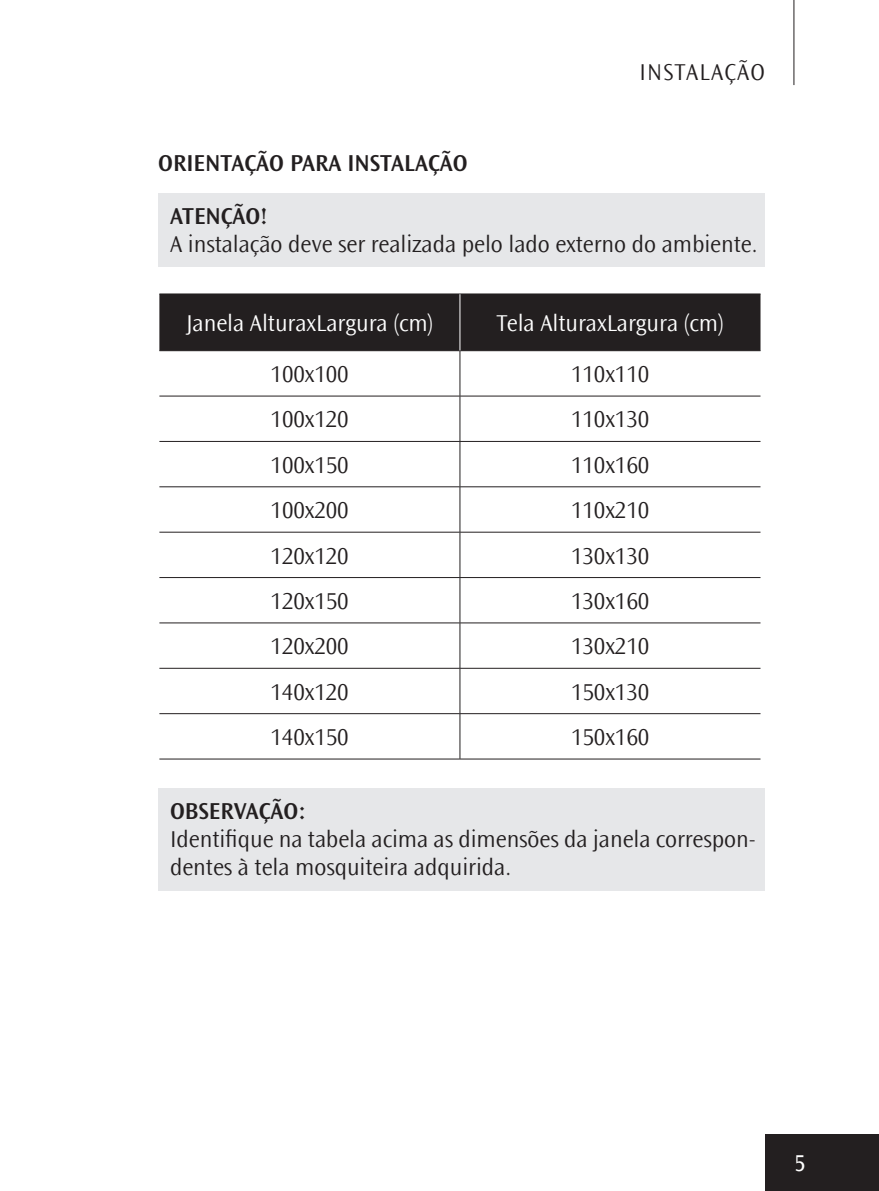
<style>
.page{position:relative;width:879px;height:1191px;background:#fff}
.page>*{position:absolute;margin:0;border:0;box-sizing:border-box;transform-origin:0 0}
.t1{font:300 24px/28px "Ocean Sans Std";letter-spacing:-.005em;color:#231f20}
.t2{font:300 24px "Ocean Sans Std";letter-spacing:-.005em;color:#fff}
.t3{font:600 24px "Ocean Sans Std";color:#231f20}
.t4{font:300 24px "Ocean Sans Std";letter-spacing:.05em;color:#231f20}
.t5{font:24px "Ocean Sans Std";color:#fff;scale:.9 1}
</style>
<div class="page">
<hr style="left:793px;top:0;width:1px;height:85px;background:#231f20">
<div style="left:765px;top:1134px;width:114px;height:57px;background:#231f20"></div>
<div style="left:158px;top:193px;width:607px;height:73px;background:#e6e7e9"></div>
<div style="left:158px;top:788px;width:607px;height:102px;background:#e6e7e9"></div>
<div style="left:159px;top:295px;width:601px;height:55px;background:#231f20"></div>
<hr style="left:159px;top:294px;width:301px;height:1px;background:#231f20">
<hr style="left:460px;top:294px;width:300px;height:1px;background:#231f20">
<hr style="left:159px;top:350px;width:301px;height:1px;background:#231f20">
<hr style="left:460px;top:350px;width:300px;height:1px;background:#231f20">
<hr style="left:459px;top:351px;width:1px;height:45px;background:#231f20">
<hr style="left:159px;top:396px;width:301px;height:1px;background:#231f20">
<hr style="left:460px;top:396px;width:300px;height:1px;background:#231f20">
<hr style="left:459px;top:396px;width:1px;height:45px;background:#231f20">
<hr style="left:159px;top:441px;width:301px;height:1px;background:#231f20">
<hr style="left:460px;top:441px;width:300px;height:1px;background:#231f20">
<hr style="left:459px;top:442px;width:1px;height:44px;background:#231f20">
<hr style="left:159px;top:486px;width:301px;height:1px;background:#231f20">
<hr style="left:460px;top:486px;width:300px;height:1px;background:#231f20">
<hr style="left:459px;top:487px;width:1px;height:45px;background:#231f20">
<hr style="left:159px;top:532px;width:301px;height:1px;background:#231f20">
<hr style="left:460px;top:532px;width:300px;height:1px;background:#231f20">
<hr style="left:459px;top:532px;width:1px;height:45px;background:#231f20">
<hr style="left:159px;top:577px;width:301px;height:1px;background:#231f20">
<hr style="left:460px;top:577px;width:300px;height:1px;background:#231f20">
<hr style="left:459px;top:578px;width:1px;height:44px;background:#231f20">
<hr style="left:159px;top:622px;width:301px;height:1px;background:#231f20">
<hr style="left:460px;top:622px;width:300px;height:1px;background:#231f20">
<hr style="left:459px;top:623px;width:1px;height:45px;background:#231f20">
<hr style="left:159px;top:668px;width:301px;height:1px;background:#231f20">
<hr style="left:460px;top:668px;width:300px;height:1px;background:#231f20">
<hr style="left:459px;top:668px;width:1px;height:45px;background:#231f20">
<hr style="left:159px;top:713px;width:301px;height:1px;background:#231f20">
<hr style="left:460px;top:713px;width:300px;height:1px;background:#231f20">
<hr style="left:459px;top:714px;width:1px;height:45px;background:#231f20">
<hr style="left:159px;top:758px;width:301px;height:1px;background:#231f20">
<hr style="left:460px;top:758px;width:300px;height:1px;background:#231f20">
<hr style="left:459px;top:294px;width:1px;height:56px;background:#fff">
<p class="t3" style="left:158px;top:149px;width:311px">ORIENTAÇÃO PARA INSTALAÇÃO</p>
<p class="t4" style="left:639px;top:58px;width:127px">INSTALAÇÃO</p>
<p class="t3" style="left:170px;top:203px;width:99px">ATENÇÃO!</p>
<p class="t1" style="left:170px;top:230px;width:589px">A instalação deve ser realizada pelo lado externo do ambiente.</p>
<p class="t2" style="left:186px;top:310px;width:249px">Janela AlturaxLargura (cm)</p>
<p class="t2" style="left:497px;top:310px;width:229px">Tela AlturaxLargura (cm)</p>
<p class="t1" style="left:271px;top:360px;width:79px">100x100</p>
<p class="t1" style="left:571px;top:360px;width:80px">110x110</p>
<p class="t1" style="left:271px;top:406px;width:79px">100x120</p>
<p class="t1" style="left:571px;top:406px;width:80px">110x130</p>
<p class="t1" style="left:271px;top:451px;width:79px">100x150</p>
<p class="t1" style="left:571px;top:451px;width:80px">110x160</p>
<p class="t1" style="left:271px;top:496px;width:79px">100x200</p>
<p class="t1" style="left:571px;top:496px;width:80px">110x210</p>
<p class="t1" style="left:271px;top:542px;width:79px">120x120</p>
<p class="t1" style="left:571px;top:542px;width:80px">130x130</p>
<p class="t1" style="left:271px;top:587px;width:79px">120x150</p>
<p class="t1" style="left:571px;top:587px;width:80px">130x160</p>
<p class="t1" style="left:271px;top:633px;width:79px">120x200</p>
<p class="t1" style="left:571px;top:633px;width:80px">130x210</p>
<p class="t1" style="left:271px;top:678px;width:79px">140x120</p>
<p class="t1" style="left:571px;top:678px;width:80px">150x130</p>
<p class="t1" style="left:271px;top:723px;width:79px">140x150</p>
<p class="t1" style="left:571px;top:723px;width:80px">150x160</p>
<p class="t3" style="left:170px;top:797px;width:137px">OBSERVAÇÃO:</p>
<p class="t1" style="left:170px;top:825px;width:587px">Identifique na tabela acima as dimensões da janela correspon&shy;dentes à tela mosquiteira adquirida.</p>
<p class="t5" style="left:794px;top:1150px;width:13px">5</p>
</div>
